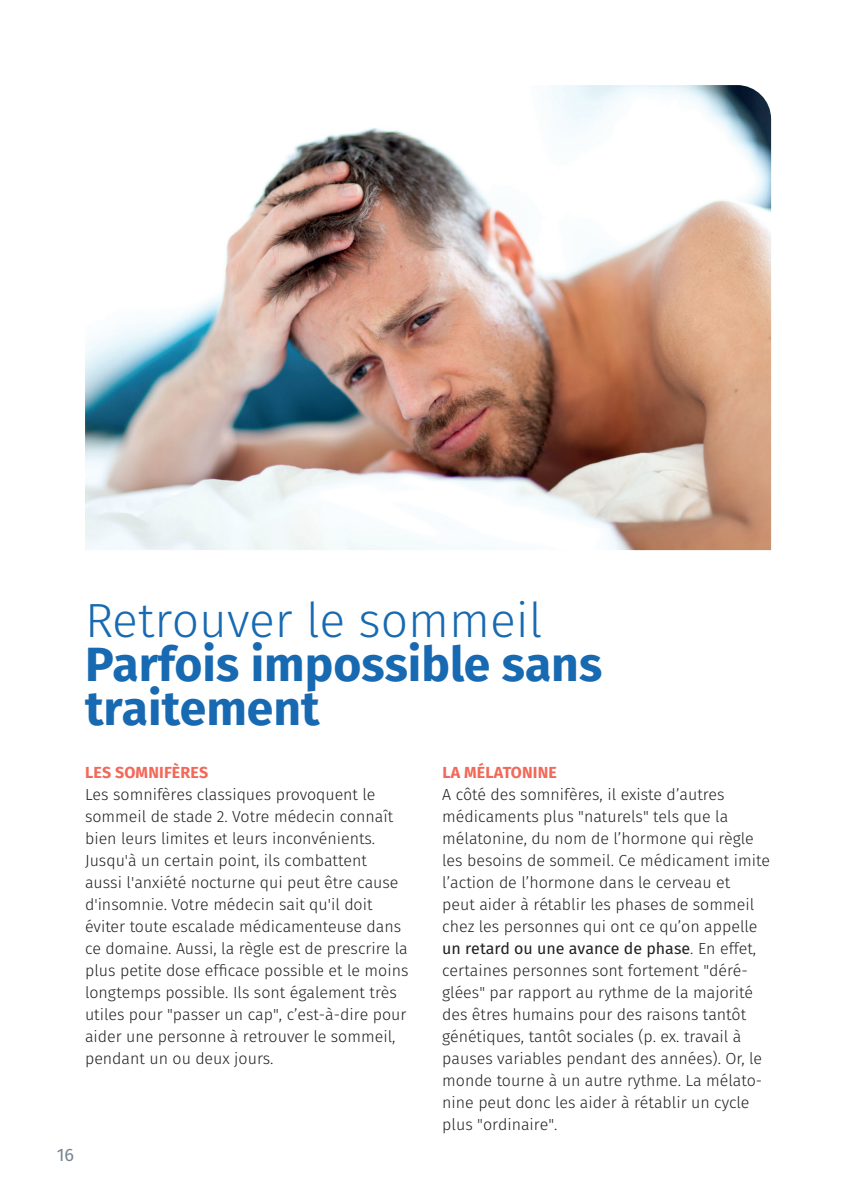
<style>
.page{position:relative;width:842px;height:1191px;background:#fff}
.page>*{position:absolute;margin:0;border:0;box-sizing:border-box;transform-origin:0 0}
.t1{font:700 48px/44px "Fira Sans";color:#176ab1}
.t2{font:300 48px "Fira Sans";color:#176ab1}
.t3{font:18px "Fira Sans";color:#778491}
.t4{font:300 16px/22px "Fira Sans";color:#231f20}
.t5{font:700 16px "Fira Sans";letter-spacing:.01em;color:#f2695a}
.s1{font-weight:400}
</style>
<div class="page">
<img style="left:85px;top:85px;width:686px;height:465px">
<h1 class="t2" style="left:85px;top:587px;width:459px">Retrouver le sommeil</h1>
<h1 class="t1" style="left:85px;top:642px;width:519px">Parfois impossible sans traitement</h1>
<p class="t5" style="left:85px;top:761px;width:125px">LES SOMNIFÈRES</p>
<p class="t4" style="left:85px;top:783px;width:325px">Les somnifères classiques provoquent le sommeil de stade 2. Votre médecin connaît bien leurs limites et leurs inconvénients.<br>Jusqu'à un certain point, ils combattent<br>aussi l'anxiété nocturne qui peut être cause d'insomnie. Votre médecin sait qu'il doit éviter toute escalade médicamenteuse dans ce domaine. Aussi, la règle est de prescrire la plus petite dose efficace possible et le moins longtemps possible. Ils sont également très utiles pour "passer un cap", c’est-à-dire pour aider une personne à retrouver le sommeil, pendant un ou deux jours.</p>
<p class="t3" style="left:57px;top:1142px;width:19px">16</p>
<p class="t5" style="left:442px;top:761px;width:116px">LA MÉLATONINE</p>
<p class="t4" style="left:442px;top:783px;width:329px">A côté des somnifères, il existe d’autres médicaments plus "naturels" tels que la mélatonine, du nom de l’hormone qui règle les besoins de sommeil. Ce médicament imite l’action de l’hormone dans le cerveau et<br>peut aider à rétablir les phases de sommeil chez les personnes qui ont ce qu’on appelle <span class="s1">un retard ou une avance de phase</span>. En effet, certaines personnes sont fortement "déré&shy;glées" par rapport au rythme de la majorité des êtres humains pour des raisons tantôt génétiques, tantôt sociales (p. ex. travail à pauses variables pendant des années). Or, le monde tourne à un autre rythme. La mélato&shy;nine peut donc les aider à rétablir un cycle plus "ordinaire".</p>
</div>
